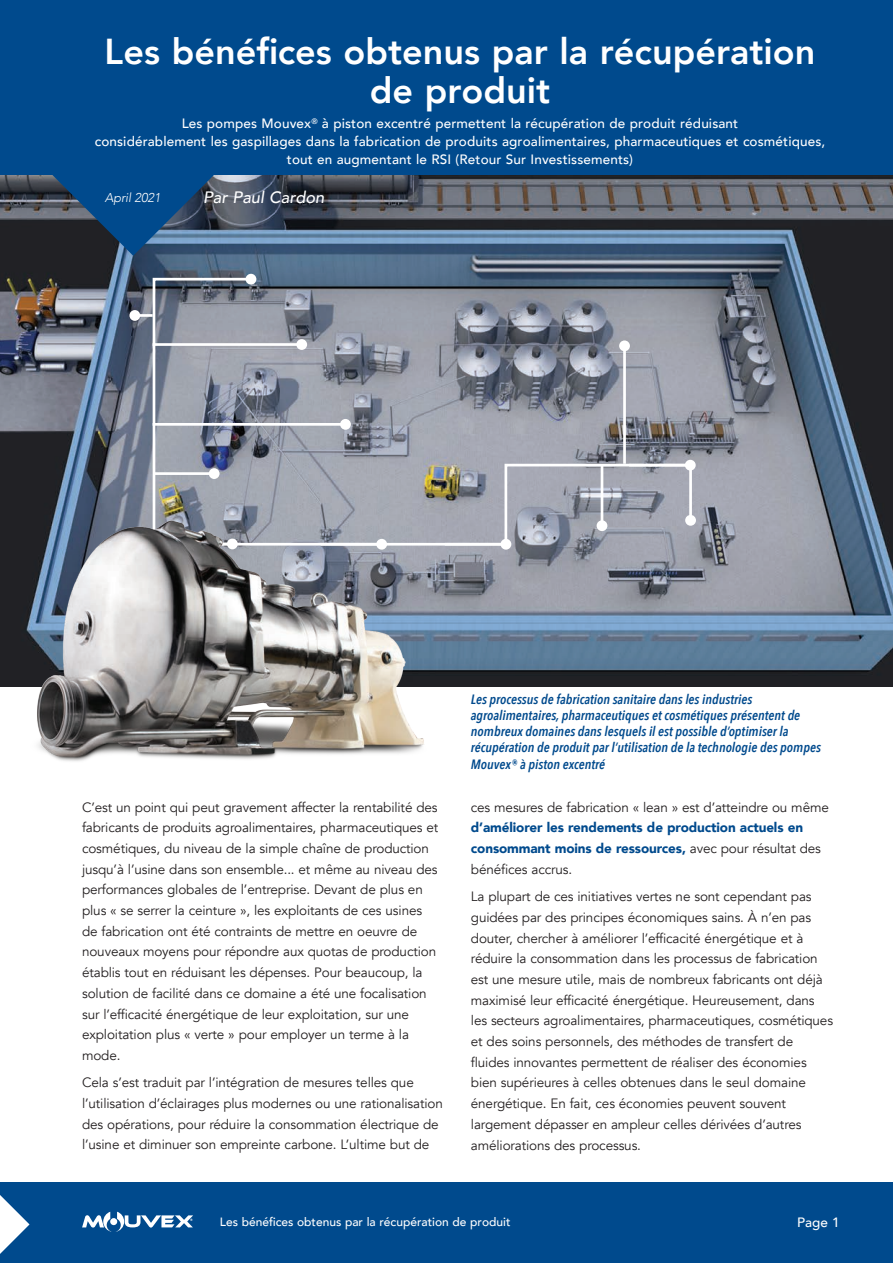
<style>
.page{position:relative;width:893px;height:1263px;background:#fff}
.page>*{position:absolute;margin:0;border:0;box-sizing:border-box;transform-origin:0 0}
.t1{font:800 36px/39px "Avenir";color:#fff;text-align:center}
.t2{font:italic 500 16.5px "Avenir";color:#fff}
.t3{font:13.5px/20.7px "Avenir";letter-spacing:-.01em;color:#231f20}
.t4{font:italic 600 13.5px/16.2px "Avenir Next Condensed";color:#004a8d}
.t5{font:500 13.5px/18px "Avenir";letter-spacing:.01em;color:#fff;text-align:center}
.t6{font:900 13.5px/20.7px "Avenir";letter-spacing:-.01em;color:#004a8d}
.t7{font:italic 300 12.75px "Avenir";letter-spacing:-.01em;color:#fff}
.t8{font:500 12px "Avenir";color:#fff}
.s1{font-weight:400;color:#231f20}
</style>
<div class="page">
<img style="left:0;top:175px;width:893px;height:511px">
<svg style="left:151px;top:276px;width:103px;height:209px;background:#898f9c"></svg>
<div style="left:246px;top:274px;width:10px;height:11px;background:#fff;border-radius:50%"></div>
<hr style="left:135px;top:314px;width:18px;height:3px;background:#fff">
<div style="left:129px;top:310px;width:11px;height:11px;background:#fff;border-radius:50%"></div>
<hr style="left:153px;top:343px;width:149px;height:3px;background:#fff">
<div style="left:296px;top:339px;width:11px;height:11px;background:#fff;border-radius:50%"></div>
<svg style="left:152px;top:462px;width:541px;height:85px;background:#a1a5af"></svg>
<div style="left:685px;top:515px;width:11px;height:11px;background:#fff;border-radius:50%"></div>
<hr style="left:153px;top:423px;width:192px;height:3px;background:#fff">
<div style="left:340px;top:419px;width:11px;height:11px;background:#fff;border-radius:50%"></div>
<hr style="left:623px;top:346px;width:3px;height:118px;background:#fff">
<div style="left:619px;top:340px;width:11px;height:11px;background:#fff;border-radius:50%"></div>
<hr style="left:601px;top:465px;width:2px;height:61px;background:#fff">
<div style="left:597px;top:520px;width:10px;height:11px;background:#fff;border-radius:50%"></div>
<hr style="left:445px;top:543px;width:61px;height:3px;background:#fff">
<div style="left:501px;top:539px;width:10px;height:11px;background:#fff;border-radius:50%"></div>
<hr style="left:629px;top:464px;width:61px;height:2px;background:#fff">
<div style="left:685px;top:460px;width:11px;height:11px;background:#fff;border-radius:50%"></div>
<div style="left:0;top:0;width:893px;height:175px;background:#004a8d"></div>
<svg style="left:52px;top:175px;width:162px;height:81px;background:#1e4872"></svg>
<div style="left:0;top:1182px;width:893px;height:81px;background:#004a8d"></div>
<svg style="left:0;top:1195px;width:30px;height:59px"></svg>
<svg style="left:82px;top:1212px;width:111px;height:20px"></svg>
<img style="left:0;top:485px;width:465px;height:276px">
<h1 class="t1" style="left:105px;top:32px;width:712px">Les bénéfices obtenus par la récupération de produit</h1>
<p class="t5" style="left:95px;top:114px;width:732px">Les pompes Mouvex<sup>®</sup> à piston excentré permettent la récupération de produit réduisant<br>considérablement les gaspillages dans la fabrication de produits agroalimentaires, pharmaceutiques et cosmétiques, tout en augmentant le RSI (Retour Sur Investissements)</p>
<p class="t7" style="left:105px;top:190px;width:57px">April 2021</p>
<p class="t2" style="left:203px;top:187px;width:123px">Par Paul Cardon</p>
<p class="t3" style="left:82px;top:797px;width:358px">C’est un point qui peut gravement affecter la rentabilité des fabricants de produits agroalimentaires, pharmaceutiques et cosmétiques, du niveau de la simple chaîne de production jusqu’à l’usine dans son ensemble... et même au niveau des performances globales de l’entreprise. Devant de plus en plus « se serrer la ceinture », les exploitants de ces usines de fabrication ont été contraints de mettre en oeuvre de nouveaux moyens pour répondre aux quotas de production établis tout en réduisant les dépenses. Pour beaucoup, la solution de facilité dans ce domaine a été une focalisation sur l’efficacité énergétique de leur exploitation, sur une exploitation plus « verte » pour employer un terme à la mode.</p>
<p class="t3" style="left:82px;top:1072px;width:362px">Cela s’est traduit par l’intégration de mesures telles que l’utilisation d’éclairages plus modernes ou une rationalisation des opérations, pour réduire la consommation électrique de l’usine et diminuer son empreinte carbone. L’ultime but de</p>
<p class="t4" style="left:471px;top:691px;width:352px">Les processus de fabrication sanitaire dans les industries agroalimentaires, pharmaceutiques et cosmétiques présentent de nombreux domaines dans lesquels il est possible d’optimiser la récupération de produit par l’utilisation de la technologie des pompes Mouvex® à piston excentré</p>
<p class="t3" style="left:471px;top:797px;width:359px">ces mesures de fabrication « lean » est d’atteindre ou même</p>
<p class="t6" style="left:471px;top:817px;width:352px">d’améliorer les rendements de production actuels en consommant moins de ressources, <span class="s1">avec pour résultat des bénéfices accrus.</span></p>
<p class="t3" style="left:471px;top:886px;width:364px">La plupart de ces initiatives vertes ne sont cependant pas guidées par des principes économiques sains. À n’en pas douter, chercher à améliorer l’efficacité énergétique et à réduire la consommation dans les processus de fabrication est une mesure utile, mais de nombreux fabricants ont déjà maximisé leur efficacité énergétique. Heureusement, dans les secteurs agroalimentaires, pharmaceutiques, cosmétiques et des soins personnels, des méthodes de transfert de fluides innovantes permettent de réaliser des économies bien supérieures à celles obtenues dans le seul domaine énergétique. En fait, ces économies peuvent souvent largement dépasser en ampleur celles dérivées d’autres améliorations des processus.</p>
<p class="t8" style="left:220px;top:1212px;width:292px">Les bénéfices obtenus par la récupération de produit</p>
<p class="t5" style="left:797px;top:1212px;width:44px">Page 1</p>
</div>
